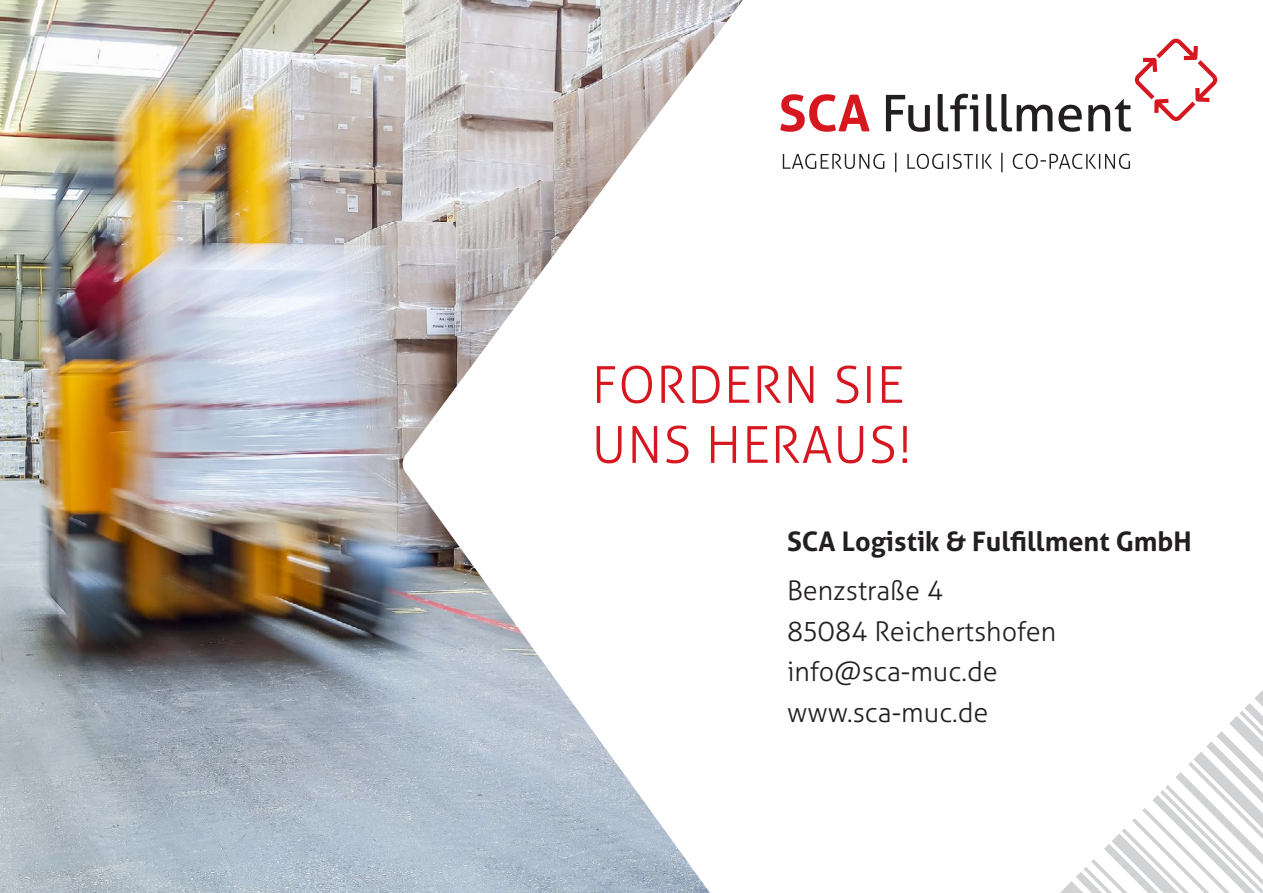
<style>
.page{position:relative;width:1263px;height:893px;background:#fff}
.page>*{position:absolute;margin:0;border:0;box-sizing:border-box;transform-origin:0 0}
.t1{font:300 51px/60px "Aller";letter-spacing:.02em;color:#d7171f}
.t2{font:300 27px/40.5px "Aller";color:#231f20}
.t3{font:700 27px "Aller";color:#231f20}
</style>
<div class="page">
<svg style="left:1060px;top:690px;width:203px;height:203px"></svg>
<img style="left:0;top:0;width:743px;height:893px">
<svg style="left:783px;top:154px;width:101px;height:15px"></svg>
<svg style="left:895px;top:153px;width:1px;height:19px"></svg>
<svg style="left:907px;top:154px;width:85px;height:15px"></svg>
<svg style="left:1001px;top:153px;width:1px;height:19px"></svg>
<svg style="left:1013px;top:154px;width:117px;height:15px"></svg>
<svg style="left:780px;top:94px;width:90px;height:38px"></svg>
<svg style="left:886px;top:95px;width:44px;height:37px"></svg>
<svg style="left:938px;top:94px;width:40px;height:37px"></svg>
<svg style="left:986px;top:94px;width:66px;height:37px"></svg>
<svg style="left:1058px;top:105px;width:24px;height:27px"></svg>
<svg style="left:1088px;top:38px;width:129px;height:94px"></svg>
<h1 class="t1" style="left:592px;top:355px;width:322px">FORDERN SIE<br>UNS HERAUS!</h1>
<p class="t3" style="left:787px;top:525px;width:406px">SCA Logistik &amp; Fulfillment GmbH</p>
<p class="t2" style="left:787px;top:570px;width:271px">Benzstraße 4<br>85084 Reichertshofen info@sca-muc.de www.sca-muc.de</p>
</div>
